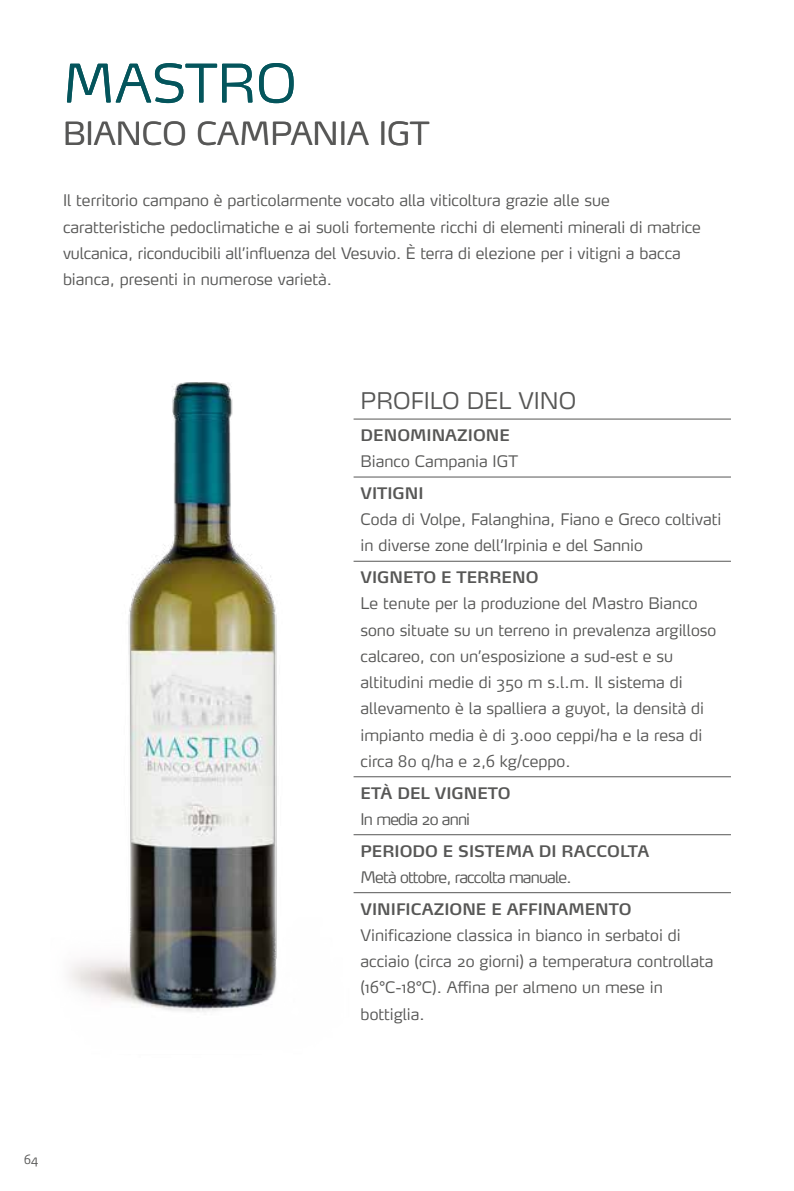
<style>
.page{position:relative;width:794px;height:1191px;background:#fff}
.page>*{position:absolute;margin:0;border:0;box-sizing:border-box;transform-origin:0 0}
.t1{font:300 52.5px "Max";color:#04555c}
.t2{font:300 31.5px "Max";color:#575756}
.t3{font:300 22.75px "Max";color:#575756}
.t4{font:300 15.75px/26.2px "Max";color:#575756}
.t5{font:600 15.75px "Max";color:#575756}
.t6{font:300 15.75px "Max";letter-spacing:-.05em;color:#575756}
.t7{font:300 12.25px "Max";color:#575756}
</style>
<div class="page">
<img style="left:69px;top:382px;width:305px;height:630px">
<hr style="left:353px;top:418px;width:378px;height:1px;background:#575756">
<hr style="left:353px;top:476px;width:378px;height:1px;background:#575756">
<hr style="left:353px;top:561px;width:378px;height:1px;background:#575756">
<hr style="left:353px;top:776px;width:378px;height:1px;background:#575756">
<hr style="left:353px;top:834px;width:378px;height:1px;background:#575756">
<hr style="left:353px;top:892px;width:378px;height:1px;background:#575756">
<h1 class="t1" style="left:63px;top:51px;width:235px">MASTRO</h1>
<h2 class="t2" style="left:63px;top:113px;width:368px">BIANCO CAMPANIA IGT</h2>
<p class="t4" style="left:63px;top:187px;width:639px">Il territorio campano è particolarmente vocato alla viticoltura grazie alle sue caratteristiche pedoclimatiche e ai suoli fortemente ricchi di elementi minerali di matrice vulcanica, riconducibili all’influenza del Vesuvio. È terra di elezione per i vitigni a bacca bianca, presenti in numerose varietà.</p>
<h3 class="t3" style="left:360px;top:386px;width:217px">PROFILO DEL VINO</h3>
<p class="t5" style="left:360px;top:425px;width:151px">DENOMINAZIONE</p>
<p class="t4" style="left:360px;top:448px;width:159px">Bianco Campania IGT</p>
<p class="t5" style="left:360px;top:483px;width:65px">VITIGNI</p>
<p class="t4" style="left:360px;top:506px;width:362px">Coda di Volpe, Falanghina, Fiano e Greco coltivati in diverse zone dell’Irpinia e del Sannio</p>
<p class="t5" style="left:360px;top:567px;width:179px">VIGNETO E TERRENO</p>
<p class="t4" style="left:360px;top:590px;width:357px">Le tenute per la produzione del Mastro Bianco sono situate su un terreno in prevalenza argilloso calcareo, con un’esposizione a sud-est e su altitudini medie di 350 m s.l.m. Il sistema di allevamento è la spalliera a guyot, la densità di impianto media è di 3.000 ceppi/ha e la resa di circa 80 q/ha e 2,6 kg/ceppo.</p>
<p class="t5" style="left:360px;top:783px;width:152px">ETÀ DEL VIGNETO</p>
<p class="t6" style="left:360px;top:809px;width:111px">In media 20 anni</p>
<p class="t5" style="left:360px;top:841px;width:290px">PERIODO E SISTEMA DI RACCOLTA</p>
<p class="t6" style="left:360px;top:867px;width:213px">Metà ottobre, raccolta manuale.</p>
<p class="t5" style="left:360px;top:899px;width:272px">VINIFICAZIONE E AFFINAMENTO</p>
<p class="t4" style="left:360px;top:922px;width:354px">Vinificazione classica in bianco in serbatoi di acciaio (circa 20 giorni) a temperatura controllata (16°C-18°C). Affina per almeno un mese in bottiglia.</p>
<p class="t7" style="left:24px;top:1152px;width:16px">64</p>
</div>
